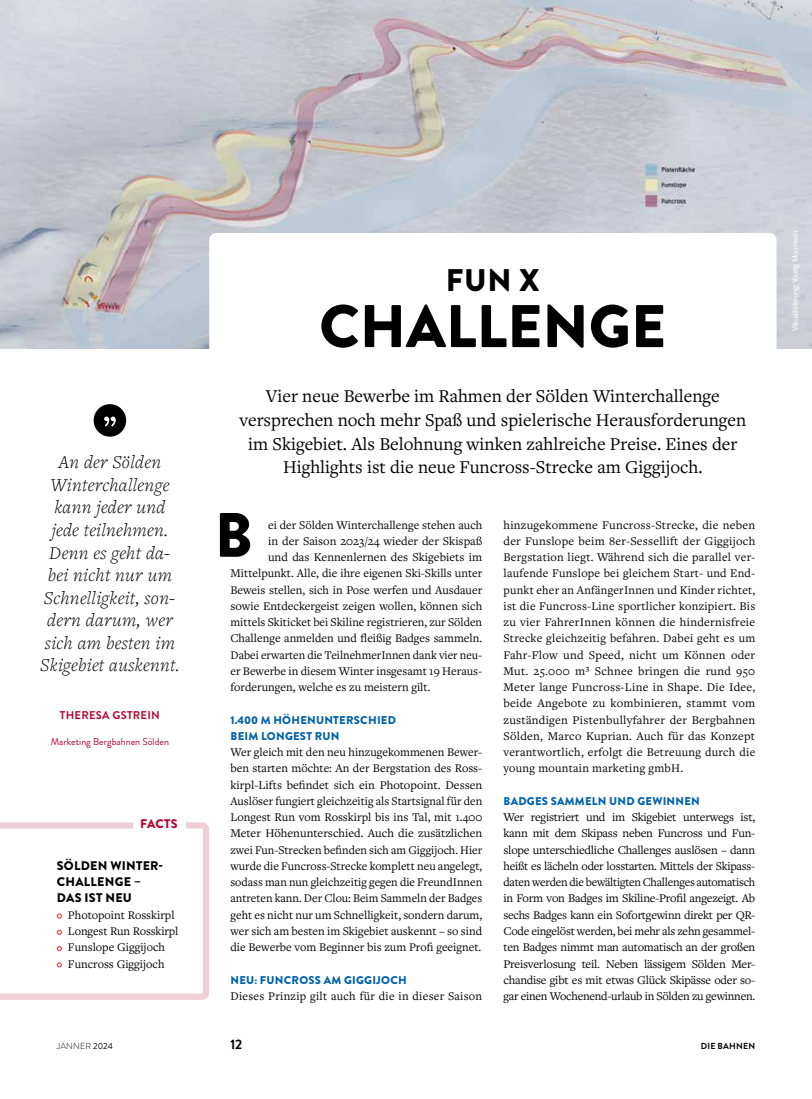
<style>
.page{position:relative;width:812px;height:1099px;background:#fff}
.page>*{position:absolute;margin:0;border:0;box-sizing:border-box;transform-origin:0 0}
.t1{font:900 62.5px "Brandon Grotesque";color:#000}
.t2{font:900 60px "Brandon Grotesque";color:#000}
.t3{font:900 31.25px "Brandon Grotesque";color:#000}
.t4{font:18.75px/23.8px "Freight Text Pro";color:#000;text-align:center}
.t5{font:italic 300 18.75px/22.5px "Freight Text Pro";letter-spacing:.02em;color:#000;text-align:center}
.t6{font:700 13.75px "Brandon Grotesque";color:#000}
.t7{font:900 12.5px/16.2px "Brandon Grotesque";letter-spacing:.02em;color:#000}
.t8{font:900 12.5px "Brandon Grotesque";letter-spacing:.015em;color:#b10933}
.t9{font:12.25px/16.2px "Freight Text Pro";color:#000;text-align:justify}
.t10{font:12.25px "Freight Text Pro";letter-spacing:.02em;color:#000}
.t11{font:900 11.25px/16.2px "Brandon Grotesque";letter-spacing:.02em;color:#0061ad}
.t12{font:700 11.25px "Brandon Grotesque";letter-spacing:.02em;color:#b10933}
.t13{font:10px "Brandon Grotesque";color:#b10933}
.t14{font:300 8.75px "Brandon Grotesque";letter-spacing:.02em;color:#000}
.t15{font:700 8.75px "Brandon Grotesque";letter-spacing:.02em;color:#000}
.t16{font:7.5px "Adelle Sans";letter-spacing:-.03em;color:#fff}
.s1{font-weight:400}
</style>
<div class="page">
<hr style="left:811px;top:0;width:1px;height:349px;background:#b3b2b2">
<img style="left:0;top:0;width:811px;height:349px">
<div style="left:209px;top:233px;width:567px;height:211px;background:#fff;border-radius:7px"></div>
<svg style="left:0;top:822px;width:209px;height:177px"></svg>
<div style="left:133px;top:818px;width:53px;height:18px;background:#fff"></div>
<svg style="left:57px;top:913px;width:5px;height:5px"></svg>
<svg style="left:57px;top:929px;width:5px;height:5px"></svg>
<svg style="left:57px;top:945px;width:5px;height:6px"></svg>
<svg style="left:57px;top:962px;width:5px;height:5px"></svg>
<svg style="left:94px;top:404px;width:32px;height:32px"></svg>
<h3 class="t5" style="left:40px;top:450px;width:140px">An der Sölden<br>Winterchallenge kann jeder und jede teilnehmen.<br>Denn es geht da&shy;bei nicht nur um<br>Schnelligkeit, son&shy;dern darum, wer sich am besten im<br>Skigebiet auskennt.</h3>
<p class="t12" style="left:60px;top:706px;width:102px">THERESA GSTREIN</p>
<p class="t13" style="left:51px;top:734px;width:120px">Marketing Bergbahnen Sölden</p>
<p class="t8" style="left:140px;top:814px;width:39px">FACTS</p>
<p class="t7" style="left:57px;top:857px;width:107px">SÖLDEN WINTER-<br>CHALLENGE –<br>DAS IST NEU</p>
<p class="t9" style="left:68px;top:906px;width:112px;text-align:left">Photopoint Rosskirpl<br>Longest Run Rosskirpl<br>Funslope Giggijoch<br>Funcross Giggijoch</p>
<h3 class="t3" style="left:446px;top:258px;width:95px">FUN X</h3>
<h2 class="t2" style="left:319px;top:284px;width:348px">CHALLENGE</h2>
<p class="t4" style="left:239px;top:383px;width:508px">Vier neue Bewerbe im Rahmen der Sölden Winterchallenge versprechen noch mehr Spaß und spielerische Herausforderungen im Skigebiet. Als Belohnung winken zahlreiche Preise. Eines der Highlights ist die neue Funcross-Strecke am Giggijoch.</p>
<h1 class="t1" style="left:214px;top:491px;width:40px">B</h1>
<p class="t9" style="left:268px;top:516px;width:216px">ei der Sölden Winterchallenge stehen auch</p>
<p class="t9" style="left:268px;top:532px;width:216px">in der Saison 2023/24 wieder der Skispaß</p>
<p class="t9" style="left:268px;top:548px;width:216px">und das Kennenlernen des Skigebiets im</p>
<p class="t9" style="left:230px;top:565px;width:253px">Mittelpunkt. Alle, die ihre eigenen Ski-Skills unter</p>
<p class="t9" style="left:230px;top:581px;width:253px">Beweis stellen, sich in Pose werfen und Ausdauer</p>
<p class="t9" style="left:230px;top:597px;width:253px">sowie Entdeckergeist zeigen wollen, können sich</p>
<p class="t9" style="left:230px;top:613px;width:253px">mittels Skiticket bei Skiline registrieren, zur Sölden</p>
<p class="t9" style="left:230px;top:630px;width:253px">Challenge anmelden und fleißig Badges sammeln.</p>
<p class="t9" style="left:230px;top:646px;width:253px">Dabei erwarten die TeilnehmerInnen dank vier neu-</p>
<p class="t9" style="left:230px;top:662px;width:253px">er Bewerbe in diesem Winter insgesamt 19 Heraus-</p>
<p class="t9" style="left:230px;top:678px;width:201px">forderungen, welche es zu meistern gilt.</p>
<p class="t11" style="left:230px;top:711px;width:167px">1.400 M HÖHENUNTERSCHIED<br>BEIM LONGEST RUN</p>
<p class="t9" style="left:230px;top:743px;width:253px">Wer gleich mit den neu hinzugekommenen Bewer&shy;ben starten möchte: An der Bergstation des Ross&shy;kirpl-Lifts befindet sich ein Photopoint. Dessen Auslöser fungiert gleichzeitig als Startsignal für den Longest Run vom Rosskirpl bis ins Tal, mit 1.400<br>Meter Höhenunterschied. Auch die zusätzlichen zwei Fun-Strecken befinden sich am Giggijoch. Hier wurde die Funcross-Strecke komplett neu angelegt, sodass man nun gleichzeitig gegen die FreundInnen antreten kann. Der Clou: Beim Sammeln der Badges geht es nicht nur um Schnelligkeit, sondern darum, wer sich am besten im Skigebiet auskennt – so sind die Bewerbe vom Beginner bis zum Profi geeignet.</p>
<p class="t11" style="left:230px;top:971px;width:178px">NEU: FUNCROSS AM GIGGIJOCH</p>
<p class="t10" style="left:230px;top:987px;width:253px">Dieses Prinzip gilt auch für die in dieser Saison</p>
<p class="t9" style="left:503px;top:516px;width:253px">hinzugekommene Funcross-Strecke, die neben der Funslope beim 8er-Sessellift der Giggijoch Bergstation liegt. Während sich die parallel ver&shy;laufende Funslope bei gleichem Start- und End&shy;punkt eher an AnfängerInnen und Kinder richtet, ist die Funcross-Line sportlicher konzipiert. Bis zu vier FahrerInnen können die hindernisfreie Strecke gleichzeitig befahren. Dabei geht es um Fahr-Flow und Speed, nicht um Können oder Mut. 25.000 m³ Schnee bringen die rund 950<br>Meter lange Funcross-Line in Shape. Die Idee, beide Angebote zu kombinieren, stammt vom zuständigen Pistenbullyfahrer der Bergbahnen Sölden, Marco Kuprian. Auch für das Konzept verantwortlich, erfolgt die Betreuung durch die young mountain marketing gmbH.</p>
<p class="t11" style="left:503px;top:793px;width:198px">BADGES SAMMELN UND GEWINNEN</p>
<p class="t9" style="left:503px;top:808px;width:253px">Wer registriert und im Skigebiet unterwegs ist, kann mit dem Skipass neben Funcross und Fun&shy;slope unterschiedliche Challenges auslösen – dann heißt es lächeln oder losstarten. Mittels der Skipass&shy;daten werden die bewältigten Challenges automatisch in Form von Badges im Skiline-Profil angezeigt. Ab sechs Badges kann ein Sofortgewinn direkt per QR-Code eingelöst werden, bei mehr als zehn gesammel&shy;ten Badges nimmt man automatisch an der großen Preisverlosung teil. Neben lässigem Sölden Mer&shy;chandise gibt es mit etwas Glück Skipässe oder so&shy;gar einen Wochenend-urlaub in Sölden zu gewinnen.</p>
<p class="t14" style="left:57px;top:1039px;width:58px">JÄNNER <span class="s1">2024</span></p>
<p class="t6" style="left:230px;top:1034px;width:13px">12</p>
<p class="t15" style="left:700px;top:1039px;width:56px">DIE BAHNEN</p>
<p class="t16" style="left:790px;top:331px;width:101px;rotate:-90deg">Visualisierung: Young Mountain</p>
</div>
